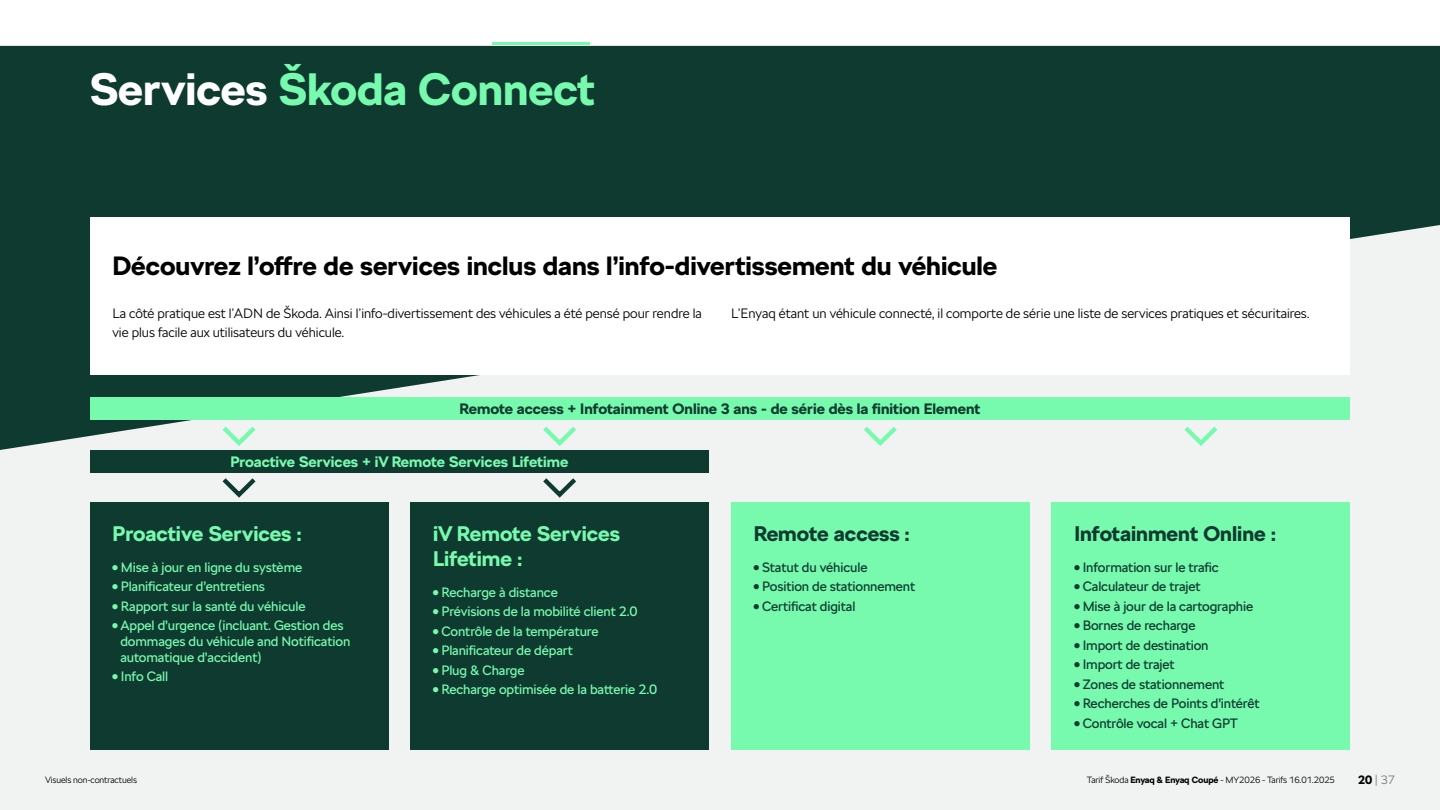
<style>
.page{position:relative;width:1440px;height:810px;background:#f1f2f2}
.page>*{position:absolute;margin:0;border:0;box-sizing:border-box;transform-origin:0 0}
.t1{font:700 45px "SKODA Next";color:#78faae}
.t2{font:700 26.25px "SKODA Next";color:#000}
.t3{font:700 21px/25.2px "SKODA Next";color:#78faae}
.t4{font:700 21px "SKODA Next";color:#0e3a2f}
.t5{font:700 15px "SKODA Next";color:#0e3a2f}
.t6{font:700 15px "SKODA Next";color:#78faae}
.t7{font:13.5px/19.5px "SKODA Next";letter-spacing:-.01em;color:#78faae}
.t8{font:13.5px/19.5px "SKODA Next";letter-spacing:-.01em;color:#0e3a2f}
.t9{font:300 13.5px/19.5px "SKODA Next";color:#000}
.t10{font:300 12px "SKODA Next";color:#808080}
.t11{font:300 9px "SKODA Next";letter-spacing:-.01em;color:#000}
.s1{color:#fff}
.s2{font-weight:700}
.s3{font-weight:700;color:#000}
</style>
<div class="page">
<svg style="left:0;top:46px;width:1440px;height:404px;fill:#0e3a2f"></svg>
<div style="left:90px;top:218px;width:1260px;height:157px;background:#fff"></div>
<svg style="left:222px;top:478px;width:34px;height:20px"></svg>
<svg style="left:218px;top:422px;width:42px;height:27px"></svg>
<svg style="left:859px;top:422px;width:42px;height:27px"></svg>
<svg style="left:543px;top:478px;width:33px;height:20px"></svg>
<svg style="left:539px;top:422px;width:42px;height:27px"></svg>
<svg style="left:1180px;top:422px;width:42px;height:27px"></svg>
<div style="left:90px;top:502px;width:298px;height:248px;background:#0e3a2f"></div>
<div style="left:411px;top:502px;width:298px;height:248px;background:#0e3a2f"></div>
<div style="left:731px;top:502px;width:298px;height:248px;background:#78faae"></div>
<div style="left:1052px;top:502px;width:298px;height:248px;background:#78faae"></div>
<div style="left:90px;top:398px;width:1260px;height:22px;background:#78faae"></div>
<div style="left:90px;top:450px;width:619px;height:22px;background:#0e3a2f"></div>
<hr style="left:0;top:45px;width:1440px;height:1px;background:#e3e5e6">
<div style="left:0;top:0;width:1440px;height:45px;background:#fff"></div>
<hr style="left:493px;top:42px;width:97px;height:3px;background:#78faae">
<h1 class="t1" style="left:90px;top:59px;width:506px"><span class="s1">Services</span> Škoda Connect</h1>
<h2 class="t2" style="left:112px;top:248px;width:887px">Découvrez l’offre de services inclus dans l’info-divertissement du véhicule</h2>
<p class="t9" style="left:112px;top:303px;width:591px">La côté pratique est l’ADN de Škoda. Ainsi l’info-divertissement des véhicules a été pensé pour rendre la vie plus facile aux utilisateurs du véhicule.</p>
<p class="t9" style="left:731px;top:303px;width:580px">L’Enyaq étant un véhicule connecté, il comporte de série une liste de services pratiques et sécuritaires.</p>
<p class="t5" style="left:460px;top:399px;width:522px">Remote access + Infotainment Online 3 ans - de série dès la finition Element</p>
<p class="t6" style="left:230px;top:452px;width:340px">Proactive Services + iV Remote Services Lifetime</p>
<h3 class="t3" style="left:112px;top:521px;width:191px">Proactive Services :</h3>
<p class="t7" style="left:120px;top:557px;width:225px">Mise à jour en ligne du système<br>Planificateur d’entretiens<br>Rapport sur la santé du véhicule<br>Appel d’urgence (incluant. Gestion des</p>
<p class="t7" style="left:120px;top:633px;width:231px;line-height:15.8px">dommages du véhicule and Notification automatique d’accident)</p>
<p class="t7" style="left:121px;top:667px;width:49px">Info Call</p>
<p class="t11" style="left:45px;top:774px;width:93px">Visuels non-contractuels</p>
<h3 class="t3" style="left:433px;top:521px;width:188px">iV Remote Services<br>Lifetime :</h3>
<p class="t7" style="left:441px;top:582px;width:217px">Recharge à distance<br>Prévisions de la mobilité client 2.0<br>Contrôle de la température<br>Planificateur de départ<br>Plug &amp; Charge<br>Recharge optimisée de la batterie 2.0</p>
<h3 class="t4" style="left:754px;top:519px;width:157px">Remote access :</h3>
<p class="t8" style="left:762px;top:557px;width:155px">Statut du véhicule<br>Position de stationnement<br>Certificat digital</p>
<h3 class="t4" style="left:1074px;top:519px;width:203px">Infotainment Online :</h3>
<p class="t8" style="left:1083px;top:557px;width:178px">Information sur le trafic<br>Calculateur de trajet<br>Mise à jour de la cartographie<br>Bornes de recharge<br>Import de destination<br>Import de trajet<br>Zones de stationnement<br>Recherches de Points d’intérêt<br>Contrôle vocal + Chat GPT</p>
<p class="t11" style="left:1087px;top:774px;width:250px">Tarif Škoda <span class="s2">Enyaq &amp; Enyaq Coupé</span> - MY2026 - Tarifs 16.01.2025</p>
<p class="t10" style="left:1358px;top:771px;width:38px"><span class="s3">20</span> | 37</p>
</div>
